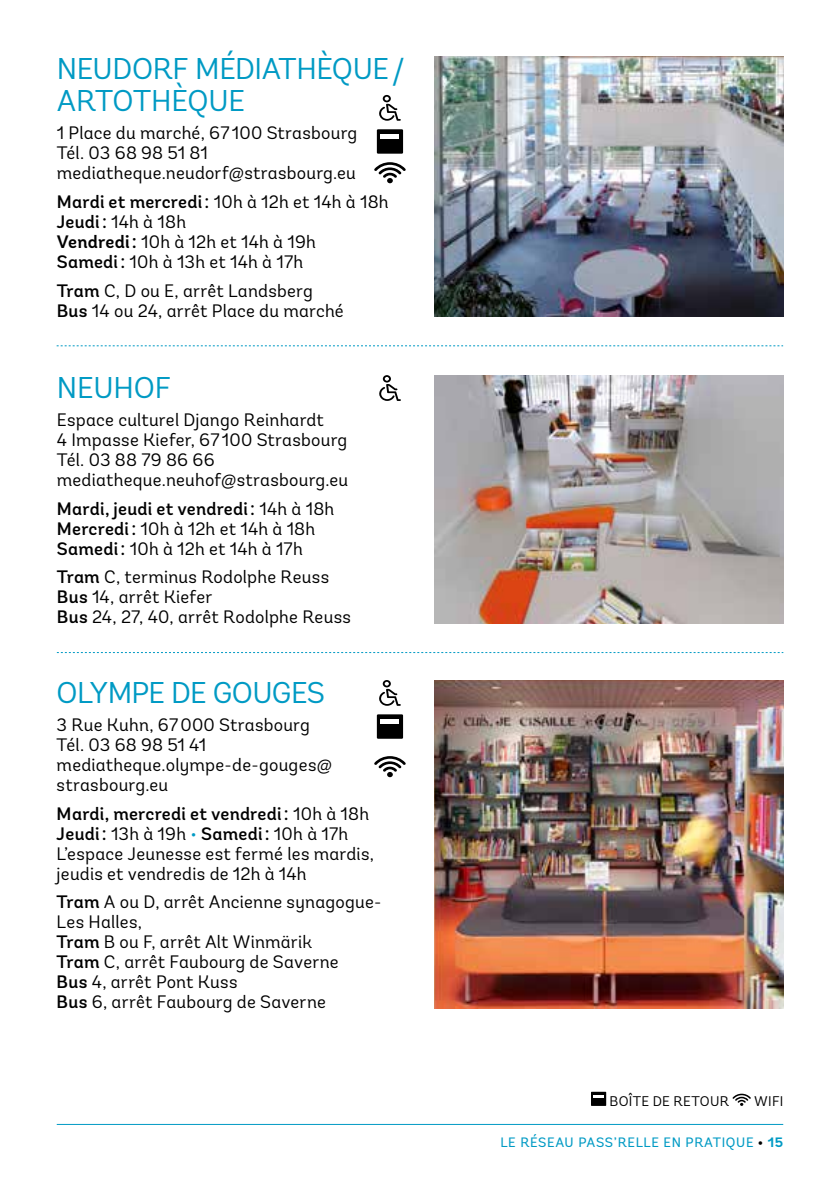
<style>
.page{position:relative;width:840px;height:1191px;background:#fff}
.page>*{position:absolute;margin:0;border:0;box-sizing:border-box;transform-origin:0 0}
.t1{font:30px/32px "Andes";letter-spacing:-.015em;color:#009ac4}
.t2{font:18px/20px "Andes";letter-spacing:.01em;color:#000}
.t3{font:14px "Andes";letter-spacing:.025em;color:#000}
.t4{font:13.6px "Andes";letter-spacing:.05em;color:#009ac4}
.s1{font-weight:500}
.s2{font-weight:600}
.s3{color:#009ac4}
.s4{font-weight:700;color:#000}
.s5{font-weight:700}
</style>
<div class="page">
<hr style="left:57px;top:1124px;width:725px;height:1px;background:#009ac4">
<svg style="left:57px;top:652px;width:725px;height:1px"></svg>
<img style="left:434px;top:375px;width:348px;height:248px">
<div style="left:590px;top:1091px;width:16px;height:15px;background:#000"></div>
<svg style="left:593px;top:1095px;width:10px;height:2px"></svg>
<svg style="left:732px;top:1093px;width:18px;height:13px"></svg>
<svg style="left:379px;top:375px;width:21px;height:26px"></svg>
<img style="left:434px;top:56px;width:348px;height:260px">
<svg style="left:374px;top:162px;width:31px;height:21px"></svg>
<div style="left:376px;top:129px;width:27px;height:25px;background:#000"></div>
<hr style="left:380px;top:135px;width:19px;height:4px;background:#fff">
<svg style="left:379px;top:95px;width:21px;height:26px"></svg>
<img style="left:434px;top:680px;width:348px;height:328px">
<svg style="left:374px;top:756px;width:31px;height:21px"></svg>
<div style="left:376px;top:714px;width:27px;height:24px;background:#000"></div>
<div style="left:380px;top:719px;width:19px;height:5px;background:#fff"></div>
<svg style="left:379px;top:680px;width:21px;height:26px"></svg>
<svg style="left:57px;top:345px;width:725px;height:1px"></svg>
<h1 class="t1" style="left:57px;top:53px;width:349px">NEUDORF MÉDIATHÈQUE/<br>ARTOTHÈQUE</h1>
<p class="t2" style="left:57px;top:123px;width:302px">1 Place du marché, 67100 Strasbourg<br>Tél. 03 68 98 51 81 mediatheque.neudorf@strasbourg.eu</p>
<p class="t2" style="left:57px;top:192px;width:333px"><span class="s1">Mardi et mercredi:</span> 10h à 12h et 14h à 18h<br><span class="s1">Jeudi:</span> 14h à 18h<br><span class="s2">Vendredi:</span> 10h à 12h et 14h à 19h<br><span class="s1">Samedi:</span> 10h à 13h et 14h à 17h</p>
<p class="t2" style="left:57px;top:280px;width:288px"><span class="s1">Tram</span> C, D ou E, arrêt Landsberg<br><span class="s1">Bus</span> 14 ou 24, arrêt Place du marché</p>
<h1 class="t1" style="left:57px;top:371px;width:115px">NEUHOF</h1>
<p class="t2" style="left:57px;top:410px;width:293px">Espace culturel Django Reinhardt<br>4 Impasse Kiefer, 67100 Strasbourg<br>Tél. 03 88 79 86 66 mediatheque.neuhof@strasbourg.eu</p>
<p class="t2" style="left:57px;top:498px;width:279px"><span class="s1">Mardi, jeudi et vendredi:</span> 14h à 18h<br><span class="s1">Mercredi:</span> 10h à 12h et 14h à 18h<br><span class="s1">Samedi:</span> 10h à 12h et 14h à 17h</p>
<p class="t2" style="left:57px;top:567px;width:295px"><span class="s1">Tram</span> C, terminus Rodolphe Reuss<br><span class="s1">Bus</span> 14, arrêt Kiefer<br><span class="s1">Bus</span> 24, 27, 40, arrêt Rodolphe Reuss</p>
<h1 class="t1" style="left:57px;top:676px;width:269px">OLYMPE DE GOUGES</h1>
<p class="t2" style="left:57px;top:715px;width:276px">3 Rue Kuhn, 67000 Strasbourg<br>Tél. 03 68 98 51 41 mediatheque.olympe-de-gouges@ strasbourg.eu</p>
<p class="t2" style="left:57px;top:803px;width:319px"><span class="s1">Mardi, mercredi et vendredi:</span> 10h à 18h <span class="s1">Jeudi:</span> 13h à 19h <span class="s3">•</span> <span class="s1">Samedi:</span> 10h à 17h L’espace Jeunesse est fermé les mardis, jeudis et vendredis de 12h à 14h</p>
<p class="t2" style="left:57px;top:892px;width:326px"><span class="s1">Tram</span> A ou D, arrêt Ancienne synagogue-<br>Les Halles,<br><span class="s1">Tram</span> B ou F, arrêt Alt Winmärik<br><span class="s1">Tram</span> C, arrêt Faubourg de Saverne<br><span class="s1">Bus</span> 4, arrêt Pont Kuss<br><span class="s1">Bus</span> 6, arrêt Faubourg de Saverne</p>
<p class="t3" style="left:609px;top:1092px;width:121px">BOÎTE DE RETOUR</p>
<p class="t3" style="left:753px;top:1092px;width:31px">WIFI</p>
<p class="t4" style="left:500px;top:1134px;width:284px">LE RÉSEAU PASS’RELLE EN PRATIQUE <span class="s4">•</span> <span class="s5">15</span></p>
</div>
